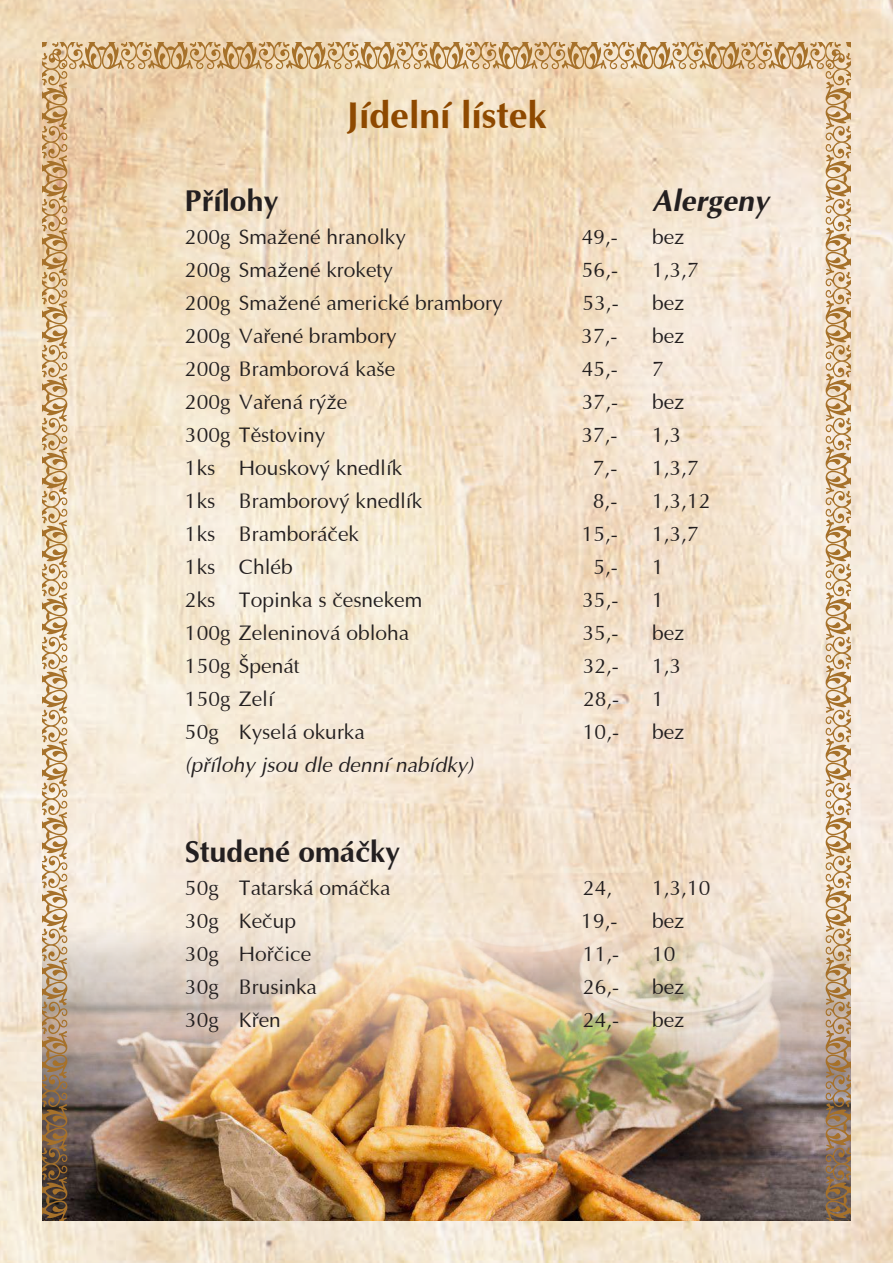
<style>
.page{position:relative;width:893px;height:1263px;background:#fff}
.page>*{position:absolute;margin:0;border:0;box-sizing:border-box;transform-origin:0 0}
.t1{font:37.5px "Ottawa CE Bold";color:#8e4900}
.t2{font:30px "Ottawa CE Bold";color:#231f20}
.t3{font:italic 30px "Ottawa CE Bold";color:#231f20}
.t4{font:21px "Ottawa CE";color:#231f20}
.t5{font:21px "Ottawa CE Italic";color:#231f20}
</style>
<div class="page">
<img style="left:0;top:0;width:893px;height:1263px">
<img style="left:43px;top:43px;width:807px;height:1177px">
<p class="t1" style="left:347px;top:91px;width:201px">Jídelní lístek</p>
<p class="t2" style="left:185px;top:182px;width:95px">Přílohy</p>
<p class="t4" style="left:185px;top:225px;width:222px">200g Smažené hranolky</p>
<p class="t4" style="left:582px;top:225px;width:38px">49,-</p>
<p class="t4" style="left:185px;top:258px;width:209px">200g Smažené krokety</p>
<p class="t4" style="left:582px;top:258px;width:38px">56,-</p>
<p class="t4" style="left:185px;top:291px;width:319px">200g Smažené americké brambory</p>
<p class="t4" style="left:583px;top:291px;width:38px">53,-</p>
<p class="t4" style="left:185px;top:324px;width:213px">200g Vařené brambory</p>
<p class="t4" style="left:581px;top:324px;width:38px">37,-</p>
<p class="t4" style="left:185px;top:357px;width:212px">200g Bramborová kaše</p>
<p class="t4" style="left:582px;top:357px;width:38px">45,-</p>
<p class="t4" style="left:185px;top:390px;width:164px">200g Vařená rýže</p>
<p class="t4" style="left:582px;top:390px;width:38px">37,-</p>
<p class="t4" style="left:185px;top:423px;width:142px">300g Těstoviny</p>
<p class="t4" style="left:581px;top:423px;width:38px">37,-</p>
<p class="t4" style="left:185px;top:456px;width:219px">1ks Houskový knedlík</p>
<p class="t4" style="left:593px;top:456px;width:26px">7,-</p>
<p class="t4" style="left:185px;top:489px;width:239px">1ks Bramborový knedlík</p>
<p class="t4" style="left:593px;top:489px;width:26px">8,-</p>
<p class="t4" style="left:185px;top:522px;width:176px">1ks Bramboráček</p>
<p class="t4" style="left:582px;top:522px;width:38px">15,-</p>
<p class="t4" style="left:185px;top:555px;width:109px">1ks Chléb</p>
<p class="t4" style="left:593px;top:555px;width:26px">5,-</p>
<p class="t4" style="left:185px;top:588px;width:239px">2ks Topinka s česnekem</p>
<p class="t4" style="left:582px;top:588px;width:38px">35,-</p>
<p class="t4" style="left:185px;top:621px;width:226px">100g Zeleninová obloha</p>
<p class="t4" style="left:582px;top:621px;width:38px">35,-</p>
<p class="t4" style="left:185px;top:654px;width:116px">150g Špenát</p>
<p class="t4" style="left:583px;top:654px;width:38px">32,-</p>
<p class="t4" style="left:185px;top:687px;width:90px">150g Zelí</p>
<p class="t4" style="left:583px;top:687px;width:38px">28,-</p>
<p class="t4" style="left:185px;top:720px;width:181px">50g Kyselá okurka</p>
<p class="t4" style="left:583px;top:720px;width:38px">10,-</p>
<p class="t5" style="left:185px;top:753px;width:290px">(přílohy jsou dle denní nabídky)</p>
<p class="t2" style="left:185px;top:833px;width:217px">Studené omáčky</p>
<p class="t4" style="left:185px;top:876px;width:207px">50g Tatarská omáčka</p>
<p class="t4" style="left:583px;top:876px;width:31px">24,</p>
<p class="t4" style="left:185px;top:909px;width:113px">30g Kečup</p>
<p class="t4" style="left:581px;top:909px;width:38px">19,-</p>
<p class="t4" style="left:185px;top:942px;width:128px">30g Hořčice</p>
<p class="t4" style="left:583px;top:942px;width:38px">11,-</p>
<p class="t4" style="left:185px;top:975px;width:134px">30g Brusinka</p>
<p class="t4" style="left:583px;top:975px;width:38px">26,-</p>
<p class="t4" style="left:185px;top:1008px;width:97px">30g Křen</p>
<p class="t4" style="left:583px;top:1008px;width:38px">24,-</p>
<p class="t3" style="left:652px;top:182px;width:118px">Alergeny</p>
<p class="t4" style="left:652px;top:224px;width:34px">bez</p>
<p class="t4" style="left:652px;top:257px;width:48px">1,3,7</p>
<p class="t4" style="left:652px;top:290px;width:34px">bez</p>
<p class="t4" style="left:652px;top:323px;width:34px">bez</p>
<p class="t4" style="left:652px;top:356px;width:13px">7</p>
<p class="t4" style="left:652px;top:389px;width:34px">bez</p>
<p class="t4" style="left:652px;top:422px;width:31px">1,3</p>
<p class="t4" style="left:652px;top:455px;width:48px">1,3,7</p>
<p class="t4" style="left:652px;top:488px;width:60px">1,3,12</p>
<p class="t4" style="left:652px;top:521px;width:48px">1,3,7</p>
<p class="t4" style="left:652px;top:554px;width:13px">1</p>
<p class="t4" style="left:652px;top:587px;width:13px">1</p>
<p class="t4" style="left:652px;top:620px;width:34px">bez</p>
<p class="t4" style="left:652px;top:653px;width:31px">1,3</p>
<p class="t4" style="left:652px;top:686px;width:13px">1</p>
<p class="t4" style="left:652px;top:719px;width:34px">bez</p>
<p class="t4" style="left:652px;top:875px;width:60px">1,3,10</p>
<p class="t4" style="left:652px;top:908px;width:34px">bez</p>
<p class="t4" style="left:652px;top:941px;width:25px">10</p>
<p class="t4" style="left:652px;top:974px;width:34px">bez</p>
<p class="t4" style="left:652px;top:1007px;width:34px">bez</p>
</div>
